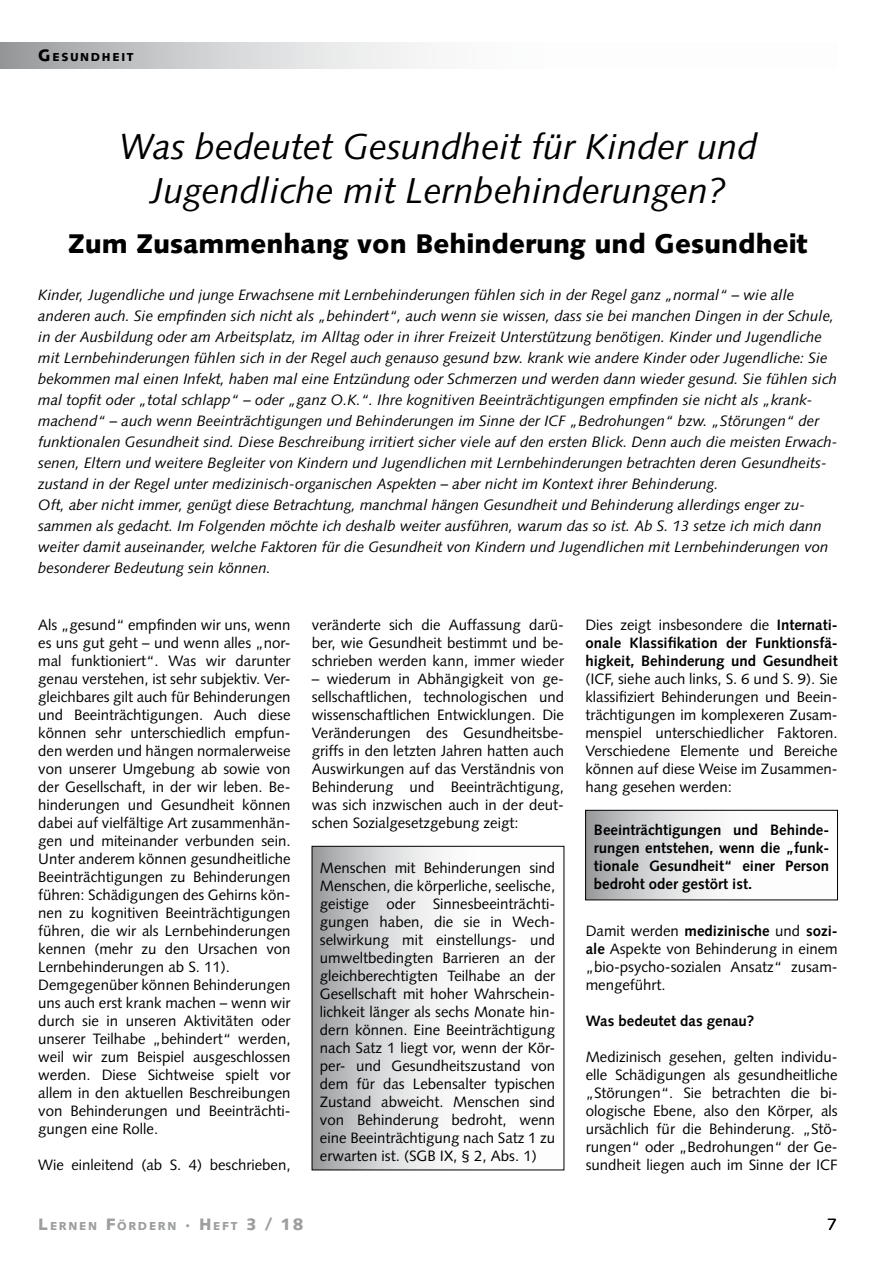
<style>
.page{position:relative;width:893px;height:1263px;background:#fff}
.page>*{position:absolute;margin:0;border:0;box-sizing:border-box;transform-origin:0 0}
.t1{font:italic 36px/43.2px "Syntax LT";color:#000;text-align:center}
.t2{font:900 27px "Syntax LT";color:#000}
.t3{font:16.5px "Syntax LT";color:#000}
.t4{font:15px/18px "Syntax LT";color:#000;text-align:justify}
.t5{font:italic 15px/21px "Syntax LT";color:#000}
.t6{font:700 15px/18px "Syntax LT";color:#000;text-align:justify}
.t7{font:900 11.55px "Syntax LT";letter-spacing:.145em;color:#9c9e9f}
.t8{font:900 11.55px "Syntax LT";letter-spacing:.145em;color:#000}
.s1{font-size:16.5px}
.s2{font-weight:400}
.s3{font-weight:700}
</style>
<div class="page">
<svg style="left:0;top:43px;width:418px;height:25px;background:#cdcecf"></svg>
<svg style="left:314px;top:848px;width:124px;height:320px;background:#cecfd0"></svg>
<svg style="left:587px;top:812px;width:125px;height:86px;background:#cecfd0"></svg>
<div style="left:585px;top:810px;width:253px;height:90px;border:1px solid #000"></div>
<p class="t8" style="left:38px;top:50px;width:97px"><span class="s1">G</span> ESUNDHEIT</p>
<h1 class="t1" style="left:119px;top:125px;width:640px">Was bedeutet Gesundheit für Kinder und<br>Jugendliche mit Lernbehinderungen?</h1>
<h2 class="t2" style="left:68px;top:227px;width:741px">Zum Zusammenhang von Behinderung und Gesundheit</h2>
<p class="t5" style="left:38px;top:284px;width:801px">Kinder, Jugendliche und junge Erwachsene mit Lernbehinderungen fühlen sich in der Regel ganz „normal“ – wie alle anderen auch. Sie empfinden sich nicht als „behindert“, auch wenn sie wissen, dass sie bei manchen Dingen in der Schule, in der Ausbildung oder am Arbeitsplatz, im Alltag oder in ihrer Freizeit Unterstützung benötigen. Kinder und Jugendliche mit Lernbehinderungen fühlen sich in der Regel auch genauso gesund bzw. krank wie andere Kinder oder Jugendliche: Sie bekommen mal einen Infekt, haben mal eine Entzündung oder Schmerzen und werden dann wieder gesund. Sie fühlen sich mal topfit oder „total schlapp“ – oder „ganz O.K.“. Ihre kognitiven Beeinträchtigungen empfinden sie nicht als „krank&shy;machend“ – auch wenn Beeinträchtigungen und Behinderungen im Sinne der ICF „Bedrohungen“ bzw. „Störungen“ der funktionalen Gesundheit sind. Diese Beschreibung irritiert sicher viele auf den ersten Blick. Denn auch die meisten Erwach&shy;senen, Eltern und weitere Begleiter von Kindern und Jugendlichen mit Lernbehinderungen betrachten deren Gesundheits&shy;zustand in der Regel unter medizinisch-organischen Aspekten – aber nicht im Kontext ihrer Behinderung.<br>Oft, aber nicht immer, genügt diese Betrachtung, manchmal hängen Gesundheit und Behinderung allerdings enger zu&shy;sammen als gedacht. Im Folgenden möchte ich deshalb weiter ausführen, warum das so ist. Ab S. 13 setze ich mich dann weiter damit auseinander, welche Faktoren für die Gesundheit von Kindern und Jugendlichen mit Lernbehinderungen von besonderer Bedeutung sein können.</p>
<p class="t4" style="left:38px;top:616px;width:254px;text-align:left">Als „gesund“ empfinden wir uns, wenn es uns gut geht – und wenn alles „nor&shy;mal funktioniert“. Was wir darunter genau verstehen, ist sehr subjektiv. Ver&shy;gleichbares gilt auch für Behinderungen und Beeinträchtigungen. Auch diese können sehr unterschiedlich empfun&shy;den werden und hängen normalerweise von unserer Umgebung ab sowie von der Gesellschaft, in der wir leben. Be&shy;hinderungen und Gesundheit können dabei auf vielfältige Art zusammenhän&shy;gen und miteinander verbunden sein.<br>Unter anderem können gesundheitliche Beeinträchtigungen zu Behinderungen führen: Schädigungen des Gehirns kön&shy;nen zu kognitiven Beeinträchtigungen führen, die wir als Lernbehinderungen kennen (mehr zu den Ursachen von Lernbehinderungen ab S. 11).<br>Demgegenüber können Behinderungen uns auch erst krank machen – wenn wir durch sie in unseren Aktivitäten oder unserer Teilhabe „behindert“ werden, weil wir zum Beispiel ausgeschlossen werden. Diese Sichtweise spielt vor allem in den aktuellen Beschreibungen von Behinderungen und Beeinträchti&shy;gungen eine Rolle.</p>
<p class="t4" style="left:38px;top:1156px;width:254px">Wie einleitend (ab S. 4) beschrieben,</p>
<p class="t4" style="left:312px;top:616px;width:254px">veränderte sich die Auffassung darü&shy;ber, wie Gesundheit bestimmt und be&shy;schrieben werden kann, immer wieder</p>
<p class="t4" style="left:312px;top:670px;width:254px">– wiederum in Abhängigkeit von ge&shy;sellschaftlichen, technologischen und wissenschaftlichen Entwicklungen. Die Veränderungen des Gesundheitsbe&shy;griffs in den letzten Jahren hatten auch Auswirkungen auf das Verständnis von Behinderung und Beeinträchtigung, was sich inzwischen auch in der deut&shy;schen Sozialgesetzgebung zeigt:</p>
<p class="t4" style="left:320px;top:859px;width:237px">Menschen mit Behinderungen sind Menschen, die körperliche, seelische, geistige oder Sinnesbeeinträchti&shy;gungen haben, die sie in Wech&shy;selwirkung mit einstellungs- und umweltbedingten Barrieren an der gleichberechtigten Teilhabe an der Gesellschaft mit hoher Wahrschein&shy;lichkeit länger als sechs Monate hin&shy;dern können. Eine Beeinträchtigung nach Satz 1 liegt vor, wenn der Kör&shy;per- und Gesundheitszustand von dem für das Lebensalter typischen Zustand abweicht. Menschen sind von Behinderung bedroht, wenn eine Beeinträchtigung nach Satz 1 zu erwarten ist. (SGB IX, § 2, Abs. 1)</p>
<p class="t6" style="left:585px;top:616px;width:254px"><span class="s2">Dies zeigt insbesondere die</span> Internati&shy;onale Klassifikation der Funktionsfä&shy;higkeit, Behinderung und Gesundheit</p>
<p class="t4" style="left:585px;top:670px;width:254px">(ICF, siehe auch links, S. 6 und S. 9). Sie klassifiziert Behinderungen und Beein&shy;trächtigungen im komplexeren Zusam&shy;menspiel unterschiedlicher Faktoren.<br>Verschiedene Elemente und Bereiche können auf diese Weise im Zusammen&shy;hang gesehen werden:</p>
<p class="t6" style="left:594px;top:821px;width:237px">Beeinträchtigungen und Behinde&shy;rungen entstehen, wenn die „funk&shy;tionale Gesundheit“ einer Person bedroht oder gestört ist.</p>
<p class="t4" style="left:586px;top:922px;width:253px">Damit werden <span class="s3">medizinische</span> und <span class="s3">sozi&shy;ale</span> Aspekte von Behinderung in einem „bio-psycho-sozialen Ansatz“ zusam&shy;mengeführt.</p>
<p class="t6" style="left:586px;top:1012px;width:170px">Was bedeutet das genau?</p>
<p class="t4" style="left:586px;top:1048px;width:253px">Medizinisch gesehen, gelten individu&shy;elle Schädigungen als gesundheitliche „Störungen“. Sie betrachten die bi&shy;ologische Ebene, also den Körper, als ursächlich für die Behinderung. „Stö&shy;rungen“ oder „Bedrohungen“ der Ge&shy;sundheit liegen auch im Sinne der ICF</p>
<p class="t7" style="left:38px;top:1219px;width:267px"><span class="s1">L</span>ERNEN <span class="s1">F</span>ÖRDERN <span class="s1">· H</span>EFT <span class="s1">3 / 18</span></p>
<p class="t3" style="left:827px;top:1214px;width:11px">7</p>
</div>
